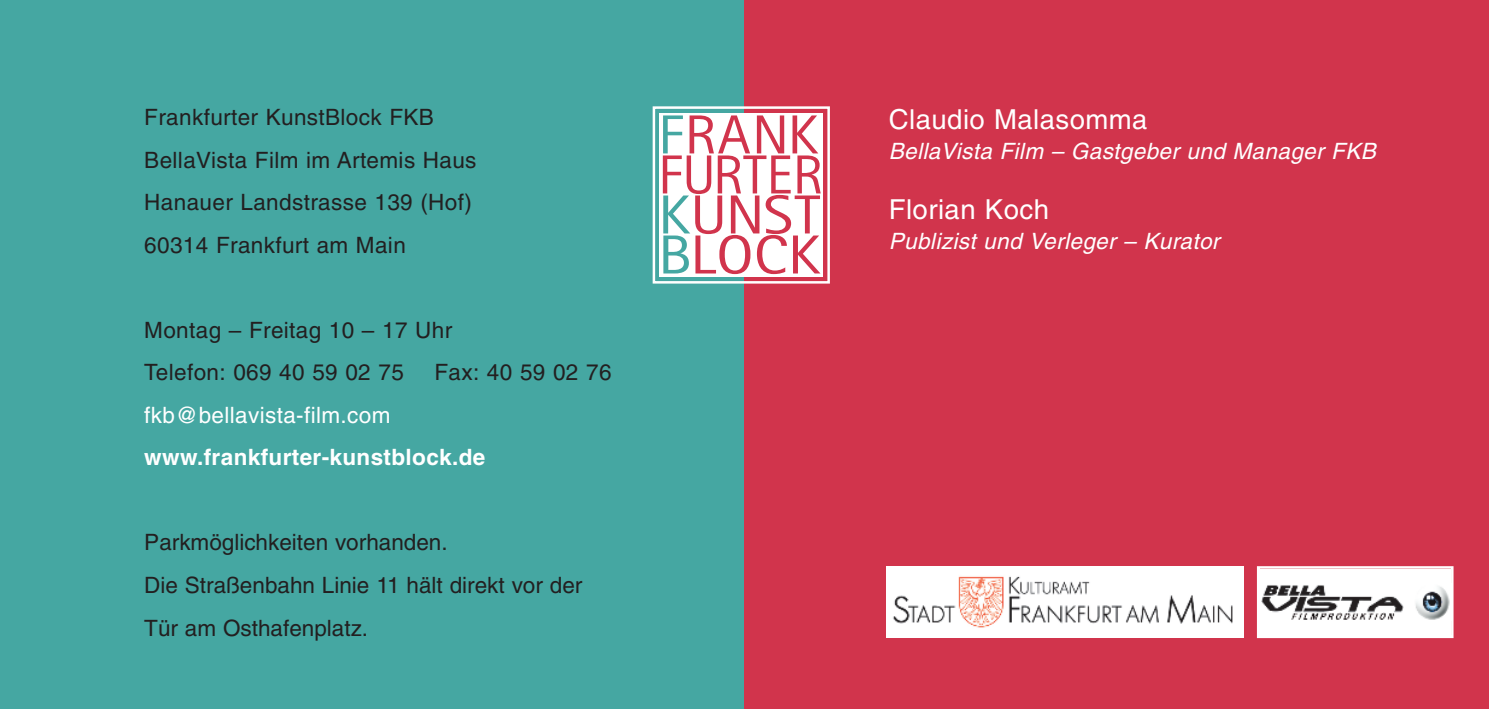
<style>
.page{position:relative;width:1489px;height:709px;background:#fff}
.page>*{position:absolute;margin:0;border:0;box-sizing:border-box;transform-origin:0 0}
.t1{font:55px/40px "Rotis Sans Serif";color:#d1344c;text-align:justify;scale:1.08 1}
.t2{font:27.5px "Helvetica";letter-spacing:.015em;color:#fff}
.t3{font:22.5px/42.5px "Helvetica";letter-spacing:.015em;color:#231f20}
.t4{font:italic 22.5px "Helvetica";letter-spacing:.015em;color:#fff}
.t5{font:700 22.5px "Helvetica";letter-spacing:.015em;color:#fff}
.t6{font:22.5px "Helvetica";letter-spacing:.015em;color:#fff}
.s1{color:#45a7a2}
</style>
<div class="page">
<div style="left:0;top:0;width:744px;height:709px;background:#45a7a2"></div>
<div style="left:744px;top:0;width:744px;height:709px;background:#d1344c"></div>
<div style="left:659px;top:113px;width:163px;height:163px;background:#fff"></div>
<div style="left:652px;top:106px;width:177px;height:177px;border:2px solid #fff"></div>
<div style="left:1259px;top:568px;width:191px;height:67px;background:#fff"></div>
<img style="left:1261px;top:585px;width:189px;height:35px">
<div style="left:1256px;top:566px;width:197px;height:72px;border:2px solid #fff"></div>
<div style="left:886px;top:566px;width:357px;height:72px;background:#fff"></div>
<img style="left:893px;top:576px;width:340px;height:52px">
<p class="t3" style="left:144px;top:98px;width:334px">Frankfurter KunstBlock FKB<br>BellaVista Film im Artemis Haus<br>Hanauer Landstrasse 139 (Hof)<br>60314 Frankfurt am Main</p>
<p class="t3" style="left:144px;top:311px;width:309px">Montag – Freitag 10 – 17 Uhr<br>Telefon: 069 40 59 02 75</p>
<p class="t3" style="left:434px;top:353px;width:178px">Fax: 40 59 02 76</p>
<p class="t6" style="left:144px;top:407px;width:248px">fkb@bellavista-film.com</p>
<p class="t5" style="left:144px;top:449px;width:342px">www.frankfurter-kunstblock.de</p>
<p class="t3" style="left:144px;top:523px;width:439px">Parkmöglichkeiten vorhanden.<br>Die Straßenbahn Linie 11 hält direkt vor der<br>Tür am Osthafenplatz.</p>
<h1 class="t1" style="left:658px;top:120px;width:154px"><span class="s1">F</span>RANK FURTER <span class="s1">K</span>UNST <span class="s1">B</span>LOCK</h1>
<p class="t2" style="left:888px;top:109px;width:260px">Claudio Malasomma</p>
<p class="t4" style="left:888px;top:143px;width:488px">BellaVista Film – Gastgeber und Manager FKB</p>
<p class="t2" style="left:888px;top:199px;width:162px">Florian Koch</p>
<p class="t4" style="left:888px;top:233px;width:332px">Publizist und Verleger – Kurator</p>
</div>
